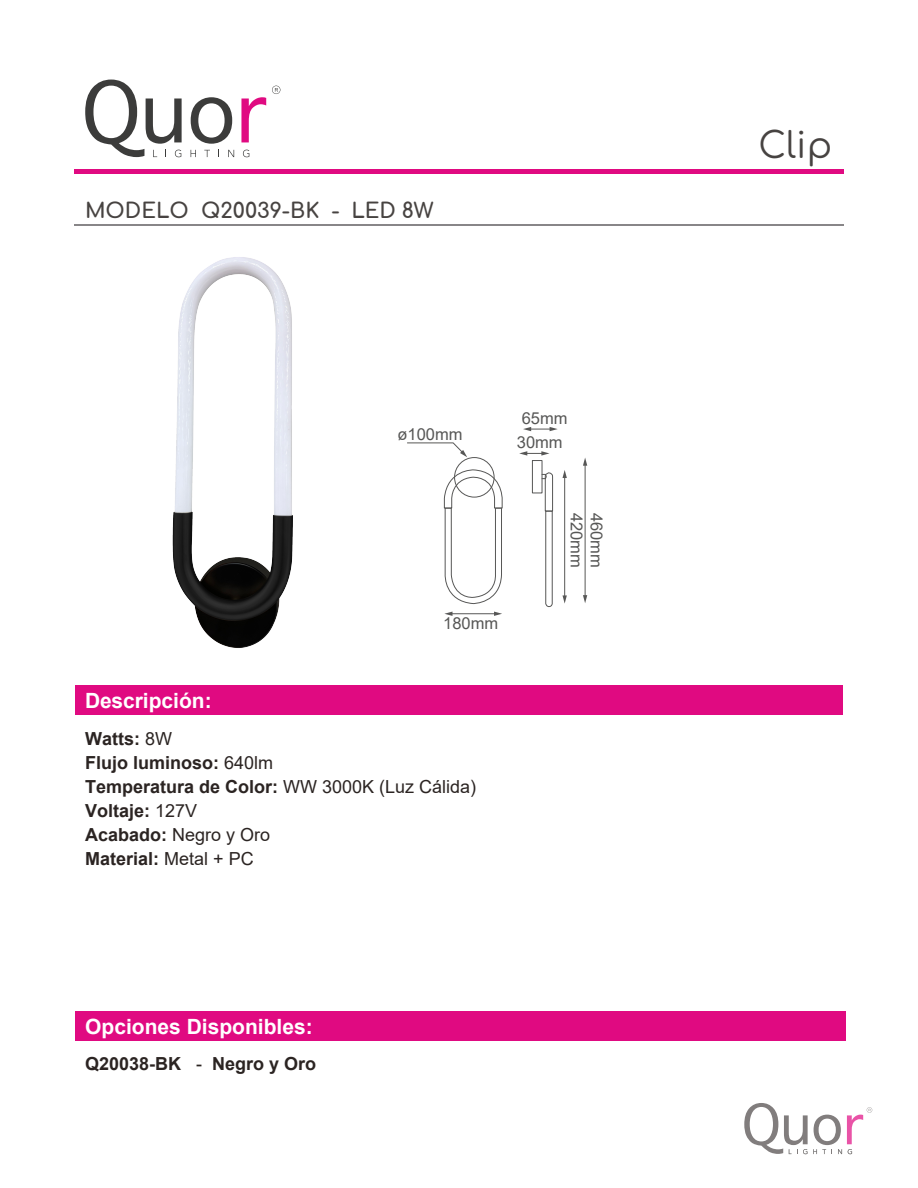
<style>
.page{position:relative;width:918px;height:1188px;background:#fff}
.page>*{position:absolute;margin:0;border:0;box-sizing:border-box;transform-origin:0 0}
.t1{font:36px "Comfortaa";color:#474341}
.t2{font:700 21px "Arial";color:#fff}
.t3{font:700 21px "Comfortaa";color:#474341}
.t4{font:700 18px/24px "Arial";color:#2b2422}
.t5{font:16.5px "Arial";color:#575756}
.s1{font-weight:400}
</style>
<div class="page">
<hr style="left:74px;top:169px;width:770px;height:4px;background:#e00a81">
<hr style="left:74px;top:224px;width:770px;height:1px;background:#888688">
<div style="left:75px;top:686px;width:768px;height:29px;background:#e00a81"></div>
<svg style="left:241px;top:97px;width:25px;height:45px"></svg>
<svg style="left:191px;top:97px;width:41px;height:47px"></svg>
<svg style="left:85px;top:80px;width:97px;height:77px"></svg>
<svg style="left:191px;top:150px;width:5px;height:7px"></svg>
<svg style="left:204px;top:150px;width:6px;height:7px"></svg>
<svg style="left:228px;top:150px;width:6px;height:7px"></svg>
<svg style="left:243px;top:150px;width:6px;height:7px"></svg>
<svg style="left:272px;top:86px;width:8px;height:8px"></svg>
<div style="left:75px;top:1012px;width:771px;height:29px;background:#e00a81"></div>
<svg style="left:744px;top:1103px;width:128px;height:51px"></svg>
<svg style="left:455px;top:469px;width:48px;height:135px"></svg>
<hr style="left:564px;top:477px;width:1px;height:120px;background:#575756">
<svg style="left:563px;top:470px;width:4px;height:8px"></svg>
<svg style="left:563px;top:595px;width:4px;height:9px"></svg>
<hr style="left:585px;top:464px;width:1px;height:133px;background:#575756">
<svg style="left:583px;top:458px;width:4px;height:8px"></svg>
<svg style="left:583px;top:595px;width:4px;height:8px"></svg>
<svg style="left:519px;top:451px;width:34px;height:156px"></svg>
<svg style="left:523px;top:427px;width:35px;height:4px"></svg>
<svg style="left:455px;top:444px;width:12px;height:13px"></svg>
<hr style="left:451px;top:613px;width:45px;height:1px;background:#575756">
<svg style="left:494px;top:612px;width:8px;height:4px"></svg>
<div style="left:454px;top:457px;width:40px;height:40px;border:1px solid #575756;border-radius:50%"></div>
<img style="left:74px;top:173px;width:381px;height:513px">
<p class="t3" style="left:85px;top:191px;width:350px">MODELO Q20039-BK - LED 8W</p>
<p class="t5" style="left:398px;top:423px;width:67px">ø100mm</p>
<p class="t5" style="left:522px;top:407px;width:47px">65mm</p>
<p class="t5" style="left:517px;top:431px;width:47px">30mm</p>
<p class="t5" style="left:443px;top:612px;width:57px">180mm</p>
<p class="t2" style="left:85px;top:686px;width:128px">Descripción:</p>
<p class="t4" style="left:85px;top:727px;width:393px">Watts: <span class="s1">8W<br></span>Flujo luminoso: <span class="s1">640lm<br></span>Temperatura de Color: <span class="s1">WW 3000K (Luz Cálida)<br></span>Voltaje: <span class="s1">127V<br></span>Acabado: <span class="s1">Negro y Oro<br></span>Material: <span class="s1">Metal + PC</span></p>
<p class="t5" style="left:588px;top:513px;width:57px;rotate:90deg">420mm</p>
<p class="t5" style="left:608px;top:513px;width:57px;rotate:90deg">460mm</p>
<p class="t2" style="left:85px;top:1012px;width:229px">Opciones Disponibles:</p>
<p class="t4" style="left:85px;top:1052px;width:233px">Q20038-BK <span class="s1">-</span> Negro y Oro</p>
<h1 class="t1" style="left:759px;top:113px;width:75px">Clip</h1>
</div>
